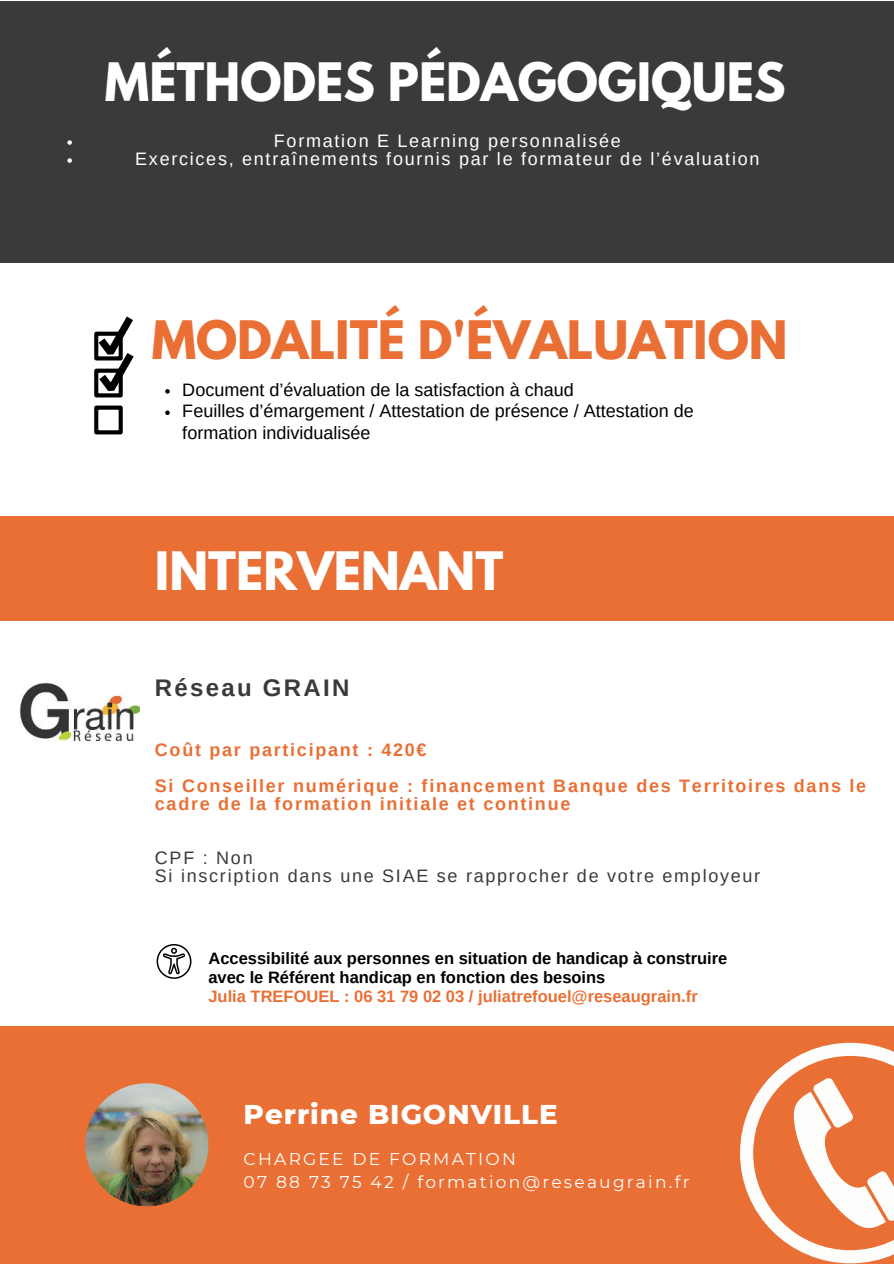
<style>
.page{position:relative;width:894px;height:1264px;background:#fff}
.page>*{position:absolute;margin:0;border:0;box-sizing:border-box;transform-origin:0 0}
.t1{font:700 46.95px "League Spartan";color:#fff}
.t2{font:700 46.95px "League Spartan";color:#e96f35}
.t3{font:800 27.75px "Montserrat";letter-spacing:.035em;color:#fff}
.t4{font:700 24px "Arimo";letter-spacing:.095em;color:#3a3a3a}
.t5{font:18px/21.3px "Arimo";color:#000}
.t6{font:700 18px/36px "Arimo";letter-spacing:.095em;color:#e96f35}
.t7{font:18px/18px "Arimo";letter-spacing:.095em;color:#fff;text-align:center}
.t8{font:18px/18px "Arimo";letter-spacing:.095em;color:#3a3a3a}
.t9{font:17.1px/23.1px "Montserrat";letter-spacing:.13em;color:#fff}
.t10{font:700 16.5px/19.2px "Arimo";color:#000}
.t11{font:700 16.5px "Arimo";color:#e96f35}
</style>
<div class="page">
<div style="left:94px;top:405px;width:29px;height:29px;border:4px solid #000"></div>
<svg style="left:94px;top:316px;width:40px;height:82px"></svg>
<div style="left:0;top:516px;width:893px;height:104px;background:#e96f35"></div>
<div style="left:0;top:1px;width:893px;height:262px;background:#3a3a3a"></div>
<svg style="left:156px;top:944px;width:35px;height:34px"></svg>
<div style="left:0;top:1026px;width:893px;height:237px;background:#e96f35"></div>
<svg style="left:740px;top:1042px;width:153px;height:221px"></svg>
<svg style="left:165px;top:389px;width:5px;height:4px"></svg>
<svg style="left:165px;top:410px;width:5px;height:5px"></svg>
<svg style="left:67px;top:140px;width:5px;height:5px"></svg>
<svg style="left:67px;top:158px;width:5px;height:5px"></svg>
<img style="left:20px;top:682px;width:119px;height:60px">
<img style="left:85px;top:1083px;width:123px;height:123px;border-radius:50%">
<h1 class="t1" style="left:105px;top:46px;width:682px">MÉTHODES PÉDAGOGIQUES</h1>
<p class="t7" style="left:135px;top:132px;width:625px">Formation E Learning personnalisée<br>Exercices, entraînements fournis par le formateur de l’évaluation</p>
<h1 class="t2" style="left:152px;top:304px;width:637px">MODALITÉ D'ÉVALUATION</h1>
<p class="t5" style="left:182px;top:379px;width:513px">Document d’évaluation de la satisfaction à chaud<br>Feuilles d’émargement / Attestation de présence / Attestation de formation individualisée</p>
<h1 class="t1" style="left:155px;top:534px;width:350px">INTERVENANT</h1>
<h3 class="t4" style="left:155px;top:670px;width:196px">Réseau GRAIN</h3>
<p class="t6" style="left:155px;top:732px;width:712px">Coût par participant : 420€<br>Si Conseiller numérique : financement Banque des Territoires dans le</p>
<p class="t6" style="left:155px;top:786px;width:417px">cadre de la formation initiale et continue</p>
<p class="t8" style="left:155px;top:849px;width:606px">CPF : Non<br>Si inscription dans une SIAE se rapprocher de votre employeur</p>
<p class="t10" style="left:208px;top:948px;width:520px">Accessibilité aux personnes en situation de handicap à construire avec le Référent handicap en fonction des besoins</p>
<p class="t11" style="left:208px;top:985px;width:490px">Julia TREFOUEL : 06 31 79 02 03 / juliatrefouel@reseaugrain.fr</p>
<h2 class="t3" style="left:243px;top:1093px;width:315px">Perrine BIGONVILLE</h2>
<p class="t9" style="left:243px;top:1146px;width:447px">CHARGEE DE FORMATION<br>07 88 73 75 42 / formation@reseaugrain.fr</p>
</div>
